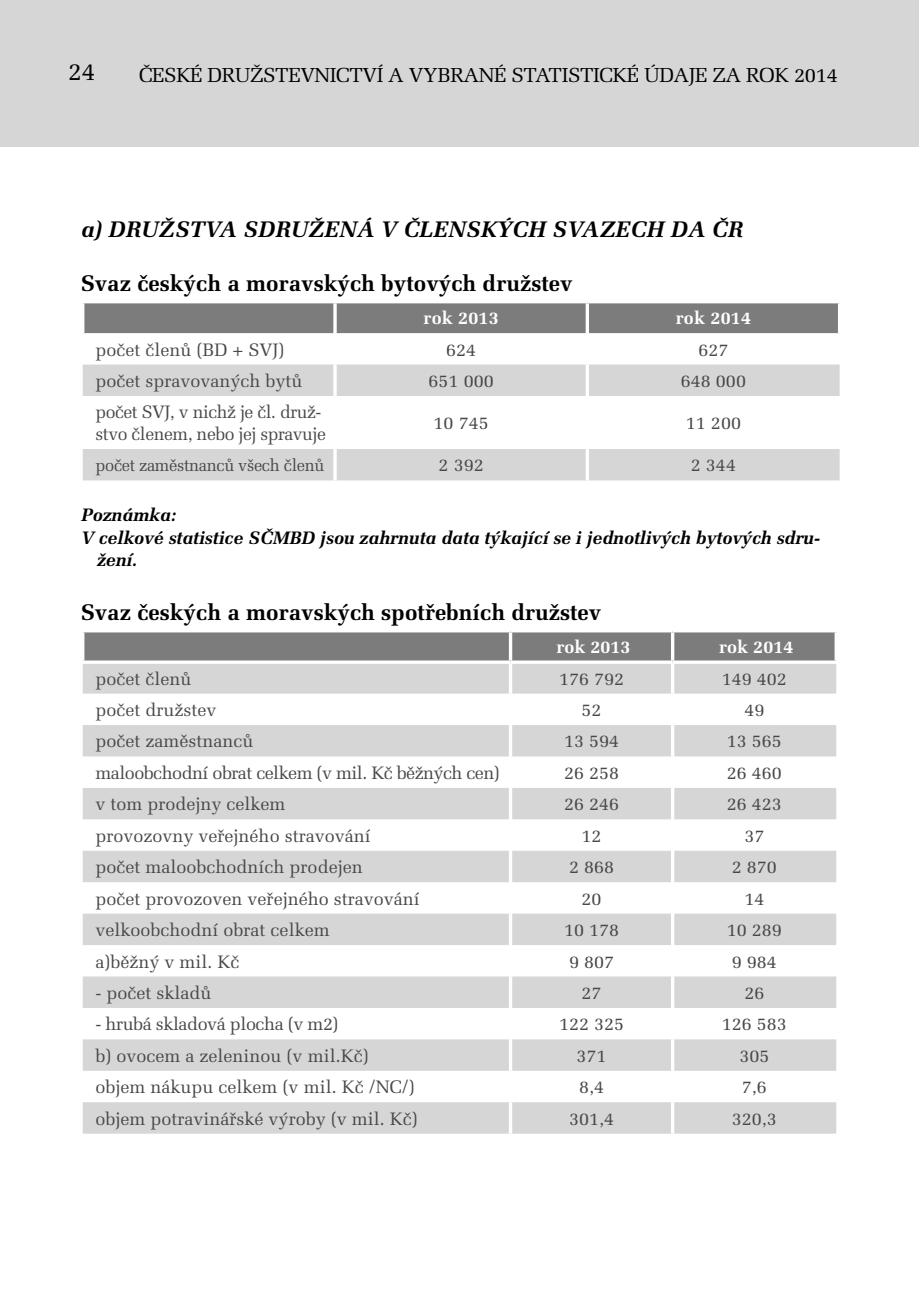
<style>
.page{position:relative;width:919px;height:1302px;background:#fff}
.page>*{position:absolute;margin:0;border:0;box-sizing:border-box;transform-origin:0 0}
.t1{font:24.75px "Melior CE";color:#000}
.t2{font:700 22.5px "Melior CE";color:#000}
.t3{font:italic 700 22.5px "Melior CE";color:#000}
.t4{font:20.25px "Melior CE";letter-spacing:-.02em;color:#000}
.t5{font:18px "Melior CE";color:#484848}
.t6{font:italic 700 18px "Melior CE";letter-spacing:-.01em;color:#000}
.t7{font:18px/21.6px "Melior CE";letter-spacing:-.025em;color:#484848}
.t8{font:18px "Melior CE";letter-spacing:-.03em;color:#484848}
.t9{font:700 18px "Melior CE";letter-spacing:.005em;color:#fff}
.t10{font:17.1px "Melior CE";letter-spacing:-.02em;color:#484848;scale:.96 1}
</style>
<div class="page">
<div style="left:0;top:0;width:918px;height:147px;background:#d6d6d6"></div>
<div style="left:84px;top:303px;width:753px;height:30px;background:#7c7c7c"></div>
<svg style="left:83px;top:364px;width:756px;height:116px;fill:#d6d6d6"></svg>
<svg style="left:333px;top:303px;width:4px;height:30px"></svg>
<hr style="left:333px;top:364px;width:4px;height:32px;background:#f7f7f7">
<svg style="left:585px;top:364px;width:4px;height:32px"></svg>
<hr style="left:333px;top:396px;width:4px;height:53px;background:#fff">
<hr style="left:585px;top:396px;width:4px;height:53px;background:#fff">
<hr style="left:333px;top:449px;width:4px;height:31px;background:#f8f8f8">
<svg style="left:585px;top:449px;width:4px;height:31px"></svg>
<svg style="left:585px;top:303px;width:4px;height:30px"></svg>
<svg style="left:837px;top:303px;width:3px;height:30px"></svg>
<div style="left:84px;top:632px;width:750px;height:28px;background:#7c7c7c"></div>
<svg style="left:83px;top:664px;width:753px;height:469px;fill:#d6d6d6"></svg>
<hr style="left:509px;top:663px;width:3px;height:30px;background:#fff">
<hr style="left:671px;top:663px;width:3px;height:30px;background:#fff">
<hr style="left:509px;top:693px;width:3px;height:32px;background:#fff">
<hr style="left:671px;top:693px;width:3px;height:32px;background:#fff">
<hr style="left:509px;top:725px;width:3px;height:31px;background:#fff">
<hr style="left:671px;top:725px;width:3px;height:31px;background:#fff">
<hr style="left:509px;top:756px;width:3px;height:31px;background:#fff">
<hr style="left:671px;top:756px;width:3px;height:31px;background:#fff">
<hr style="left:509px;top:787px;width:3px;height:32px;background:#fff">
<hr style="left:671px;top:787px;width:3px;height:32px;background:#fff">
<hr style="left:509px;top:819px;width:3px;height:31px;background:#fff">
<hr style="left:671px;top:819px;width:3px;height:31px;background:#fff">
<hr style="left:509px;top:850px;width:3px;height:32px;background:#fff">
<hr style="left:671px;top:850px;width:3px;height:32px;background:#fff">
<hr style="left:509px;top:882px;width:3px;height:31px;background:#fff">
<hr style="left:671px;top:882px;width:3px;height:31px;background:#fff">
<hr style="left:509px;top:913px;width:3px;height:31px;background:#fff">
<hr style="left:671px;top:913px;width:3px;height:31px;background:#fff">
<hr style="left:509px;top:944px;width:3px;height:32px;background:#fff">
<hr style="left:671px;top:944px;width:3px;height:32px;background:#fff">
<hr style="left:509px;top:976px;width:3px;height:31px;background:#fff">
<hr style="left:671px;top:976px;width:3px;height:31px;background:#fff">
<hr style="left:509px;top:1007px;width:3px;height:32px;background:#fff">
<hr style="left:671px;top:1007px;width:3px;height:32px;background:#fff">
<hr style="left:509px;top:1039px;width:3px;height:31px;background:#fff">
<hr style="left:671px;top:1039px;width:3px;height:31px;background:#fff">
<hr style="left:509px;top:1070px;width:3px;height:31px;background:#fff">
<hr style="left:671px;top:1070px;width:3px;height:31px;background:#fff">
<hr style="left:509px;top:1101px;width:3px;height:32px;background:#fff">
<hr style="left:671px;top:1101px;width:3px;height:32px;background:#fff">
<hr style="left:509px;top:632px;width:3px;height:28px;background:#fff">
<hr style="left:671px;top:632px;width:3px;height:28px;background:#fff">
<h1 class="t1" style="left:68px;top:58px;width:29px">24</h1>
<p class="t4" style="left:139px;top:63px;width:700px">České družstevnictví a vybrané statistické údaje za rok 2014</p>
<p class="t3" style="left:81px;top:217px;width:110px">a) Dr užstva</p>
<p class="t3" style="left:243px;top:217px;width:17px">sdr</p>
<p class="t3" style="left:291px;top:217px;width:278px">užená v členských svaz</p>
<p class="t3" style="left:615px;top:217px;width:124px">ech DA Čr</p>
<p class="t2" style="left:81px;top:270px;width:493px">Svaz českých a moravských bytových družstev</p>
<p class="t9" style="left:423px;top:308px;width:77px">rok 2013</p>
<p class="t9" style="left:675px;top:308px;width:77px">rok 2014</p>
<p class="t5" style="left:95px;top:339px;width:190px">počet členů (BD + SVJ)</p>
<p class="t5" style="left:446px;top:339px;width:32px">624</p>
<p class="t5" style="left:698px;top:339px;width:32px">627</p>
<p class="t5" style="left:95px;top:371px;width:209px">počet spravovaných bytů</p>
<p class="t5" style="left:428px;top:371px;width:67px">651 000</p>
<p class="t5" style="left:681px;top:371px;width:67px">648 000</p>
<p class="t7" style="left:95px;top:402px;width:232px">počet SVJ, v nichž je čl. druž&shy;stvo členem, nebo jej spravuje</p>
<p class="t5" style="left:433px;top:413px;width:57px">10 745</p>
<p class="t5" style="left:686px;top:413px;width:57px">11 200</p>
<p class="t10" style="left:95px;top:455px;width:240px">počet zaměstnanců všech členů</p>
<p class="t5" style="left:438px;top:455px;width:47px">2 392</p>
<p class="t5" style="left:691px;top:455px;width:47px">2 344</p>
<p class="t6" style="left:81px;top:505px;width:97px">Poznámka:</p>
<p class="t6" style="left:81px;top:527px;width:740px">V celkové statistice SČMBD jsou zahrnuta data týkající se i jednotlivých bytových sdru-</p>
<p class="t6" style="left:97px;top:550px;width:42px">žení.</p>
<p class="t2" style="left:81px;top:599px;width:522px">Svaz českých a moravských spotřebních družstev</p>
<p class="t9" style="left:556px;top:636px;width:76px">rok 2013</p>
<p class="t9" style="left:719px;top:636px;width:76px">rok 2014</p>
<p class="t5" style="left:95px;top:668px;width:97px">počet členů</p>
<p class="t5" style="left:559px;top:668px;width:67px">176 792</p>
<p class="t5" style="left:721px;top:668px;width:67px">149 402</p>
<p class="t5" style="left:95px;top:699px;width:122px">počet družstev</p>
<p class="t5" style="left:581px;top:699px;width:22px">52</p>
<p class="t5" style="left:744px;top:699px;width:22px">49</p>
<p class="t5" style="left:95px;top:731px;width:159px">počet zaměstnanců</p>
<p class="t5" style="left:564px;top:731px;width:57px">13 594</p>
<p class="t5" style="left:726px;top:731px;width:57px">13 565</p>
<p class="t8" style="left:95px;top:762px;width:406px">maloobchodní obrat celkem (v mil. Kč běžných cen)</p>
<p class="t5" style="left:564px;top:762px;width:57px">26 258</p>
<p class="t5" style="left:726px;top:762px;width:57px">26 460</p>
<p class="t5" style="left:95px;top:794px;width:192px">v tom prodejny celkem</p>
<p class="t5" style="left:564px;top:794px;width:57px">26 246</p>
<p class="t5" style="left:726px;top:794px;width:57px">26 423</p>
<p class="t5" style="left:95px;top:825px;width:277px">provozovny veřejného stravování</p>
<p class="t5" style="left:581px;top:825px;width:22px">12</p>
<p class="t5" style="left:744px;top:825px;width:22px">37</p>
<p class="t5" style="left:95px;top:856px;width:269px">počet maloobchodních prodejen</p>
<p class="t5" style="left:569px;top:856px;width:47px">2 868</p>
<p class="t5" style="left:731px;top:856px;width:47px">2 870</p>
<p class="t5" style="left:95px;top:888px;width:326px">počet provozoven veřejného stravování</p>
<p class="t5" style="left:581px;top:888px;width:22px">20</p>
<p class="t5" style="left:744px;top:888px;width:22px">14</p>
<p class="t5" style="left:95px;top:919px;width:236px">velkoobchodní obrat celkem</p>
<p class="t5" style="left:564px;top:919px;width:57px">10 178</p>
<p class="t5" style="left:726px;top:919px;width:57px">10 289</p>
<p class="t5" style="left:95px;top:951px;width:146px">a)běžný v mil. Kč</p>
<p class="t5" style="left:569px;top:951px;width:47px">9 807</p>
<p class="t5" style="left:731px;top:951px;width:47px">9 984</p>
<p class="t5" style="left:95px;top:982px;width:117px">- počet skladů</p>
<p class="t5" style="left:581px;top:982px;width:22px">27</p>
<p class="t5" style="left:744px;top:982px;width:22px">26</p>
<p class="t5" style="left:95px;top:1013px;width:244px">- hrubá skladová plocha (v m2)</p>
<p class="t5" style="left:559px;top:1013px;width:67px">122 325</p>
<p class="t5" style="left:721px;top:1013px;width:67px">126 583</p>
<p class="t5" style="left:95px;top:1045px;width:275px">b) ovocem a zeleninou (v mil.Kč)</p>
<p class="t5" style="left:576px;top:1045px;width:32px">371</p>
<p class="t5" style="left:739px;top:1045px;width:32px">305</p>
<p class="t5" style="left:95px;top:1076px;width:321px">objem nákupu celkem (v mil. Kč /NC/)</p>
<p class="t5" style="left:579px;top:1076px;width:27px">8,4</p>
<p class="t5" style="left:741px;top:1076px;width:27px">7,6</p>
<p class="t5" style="left:95px;top:1108px;width:324px">objem potravinářské výroby (v mil. Kč)</p>
<p class="t5" style="left:569px;top:1108px;width:47px">301,4</p>
<p class="t5" style="left:731px;top:1108px;width:47px">320,3</p>
</div>
